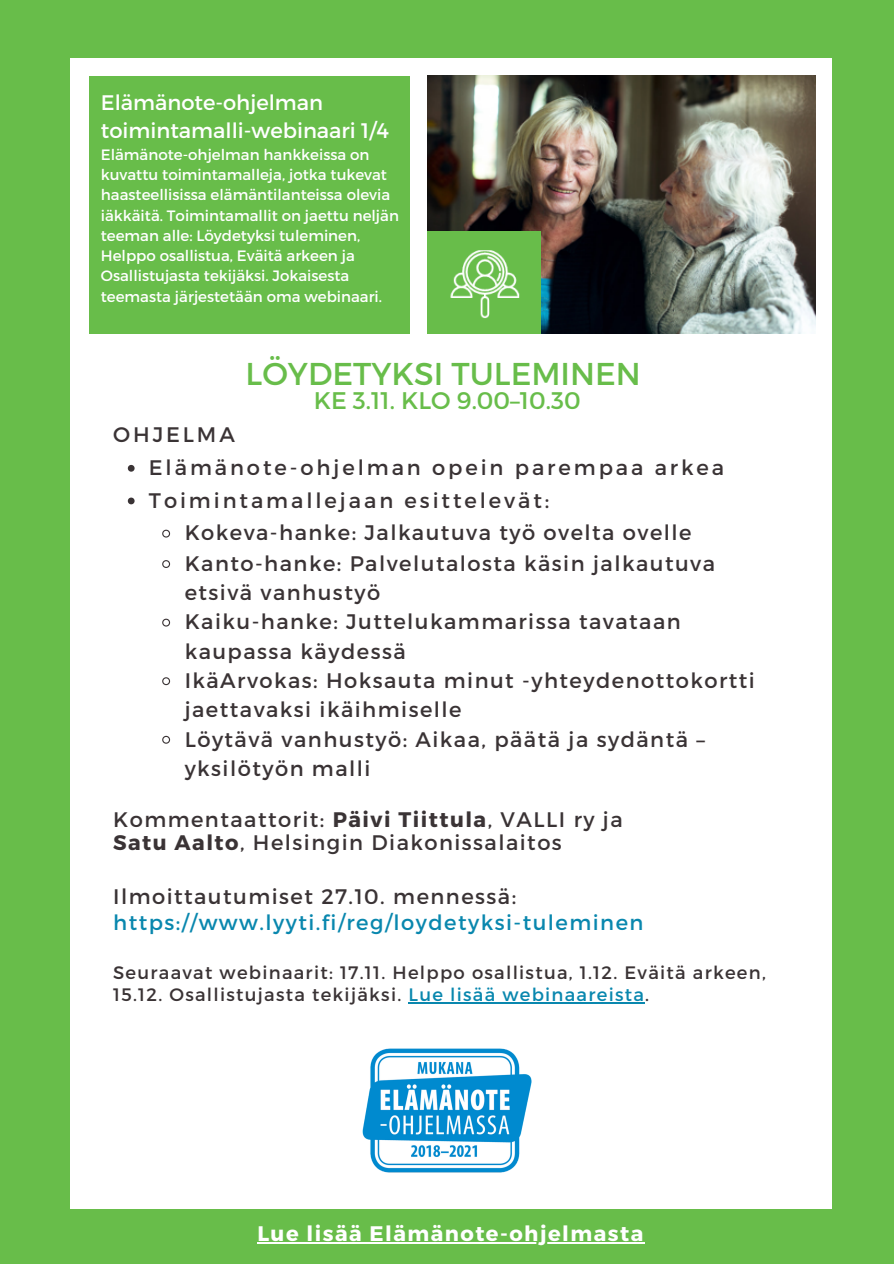
<style>
.page{position:relative;width:894px;height:1264px;background:#fff}
.page>*{position:absolute;margin:0;border:0;box-sizing:border-box;transform-origin:0 0}
.t1{font:31.5px "Montserrat";color:#68bd4a}
.t2{font:24px "Montserrat";color:#68bd4a}
.t3{font:21px/29.2px "Montserrat";letter-spacing:.07em;color:#3a3335}
.t4{font:21px/26px "Montserrat";letter-spacing:.07em;color:#0987ae}
.t5{font:21px "Montserrat";letter-spacing:.14em;color:#3a3335}
.t6{font:21px/28.2px "Montserrat";color:#fff}
.t7{font:700 21px "Montserrat";letter-spacing:.07em;color:#fff}
.t8{font:18px/22.5px "Montserrat";letter-spacing:.07em;color:#3a3335}
.t9{font:15px/20.2px "Montserrat";color:#fff}
.s1{font-weight:700}
.s2{color:#3a3335}
.s3{color:#0987ae}
</style>
<div class="page">
<div style="left:0;top:0;width:893px;height:1263px;background:#68bd4a"></div>
<div style="left:70px;top:58px;width:761px;height:1150px;background:#fff"></div>
<img style="left:427px;top:76px;width:388px;height:257px">
<img style="left:427px;top:232px;width:113px;height:101px">
<svg style="left:128px;top:465px;width:6px;height:6px"></svg>
<svg style="left:128px;top:497px;width:6px;height:7px"></svg>
<svg style="left:162px;top:529px;width:9px;height:9px"></svg>
<svg style="left:162px;top:560px;width:9px;height:8px"></svg>
<svg style="left:162px;top:618px;width:9px;height:9px"></svg>
<svg style="left:162px;top:677px;width:9px;height:9px"></svg>
<svg style="left:162px;top:735px;width:9px;height:9px"></svg>
<hr style="left:408px;top:1002px;width:237px;height:1px;background:#0987ae">
<img style="left:362px;top:1048px;width:170px;height:125px">
<div style="left:89px;top:76px;width:320px;height:257px;background:#68bd4a"></div>
<hr style="left:257px;top:1242px;width:350px;height:1px;background:#fff">
<hr style="left:607px;top:1242px;width:37px;height:1px;background:#fff">
<p class="t6" style="left:101px;top:88px;width:289px">Elämänote-ohjelman toimintamalli-webinaari 1/4</p>
<p class="t9" style="left:101px;top:144px;width:299px">Elämänote-ohjelman hankkeissa on kuvattu toimintamalleja, jotka tukevat haasteellisissa elämäntilanteissa olevia iäkkäitä. Toimintamallit on jaettu neljän teeman alle: Löydetyksi tuleminen, Helppo osallistua, Eväitä arkeen ja Osallistujasta tekijäksi. Jokaisesta teemasta järjestetään oma webinaari.</p>
<p class="t5" style="left:113px;top:421px;width:123px">OHJELMA</p>
<p class="t1" style="left:245px;top:353px;width:396px">LÖYDETYKSI TULEMINEN</p>
<p class="t2" style="left:313px;top:385px;width:268px">KE 3.11. KLO 9.00–10.30</p>
<p class="t5" style="left:149px;top:454px;width:576px">Elämänote-ohjelman opein parempaa arkea</p>
<p class="t5" style="left:149px;top:486px;width:402px">Toimintamallejaan esittelevät:</p>
<p class="t3" style="left:185px;top:517px;width:508px">Kokeva-hanke: Jalkautuva työ ovelta ovelle</p>
<p class="t3" style="left:185px;top:547px;width:531px">Kanto-hanke: Palvelutalosta käsin jalkautuva etsivä vanhustyö</p>
<p class="t3" style="left:185px;top:606px;width:497px">Kaiku-hanke: Juttelukammarissa tavataan kaupassa käydessä</p>
<p class="t3" style="left:185px;top:664px;width:571px">IkäArvokas: Hoksauta minut -yhteydenottokortti jaettavaksi ikäihmiselle</p>
<p class="t3" style="left:185px;top:723px;width:521px">Löytävä vanhustyö: Aikaa, päätä ja sydäntä – yksilötyön malli</p>
<p class="t3" style="left:113px;top:803px;width:511px">Kommentaattorit: <span class="s1">Päivi Tiittula</span>, VALLI ry ja</p>
<p class="t3" style="left:113px;top:827px;width:450px"><span class="s1">Satu Aalto</span>, Helsingin Diakonissalaitos</p>
<p class="t4" style="left:113px;top:882px;width:531px"><span class="s2">Ilmoittautumiset 27.10. mennessä: </span>https://www.lyyti.fi/reg/loydetyksi-tuleminen</p>
<p class="t8" style="left:113px;top:960px;width:654px">Seuraavat webinaarit: 17.11. Helppo osallistua, 1.12. Eväitä arkeen,<br>15.12. Osallistujasta tekijäksi. <span class="s3">Lue lisää webinaareista</span>.</p>
<p class="t7" style="left:257px;top:1219px;width:387px">Lue lisää Elämänote-ohjelmasta</p>
</div>
